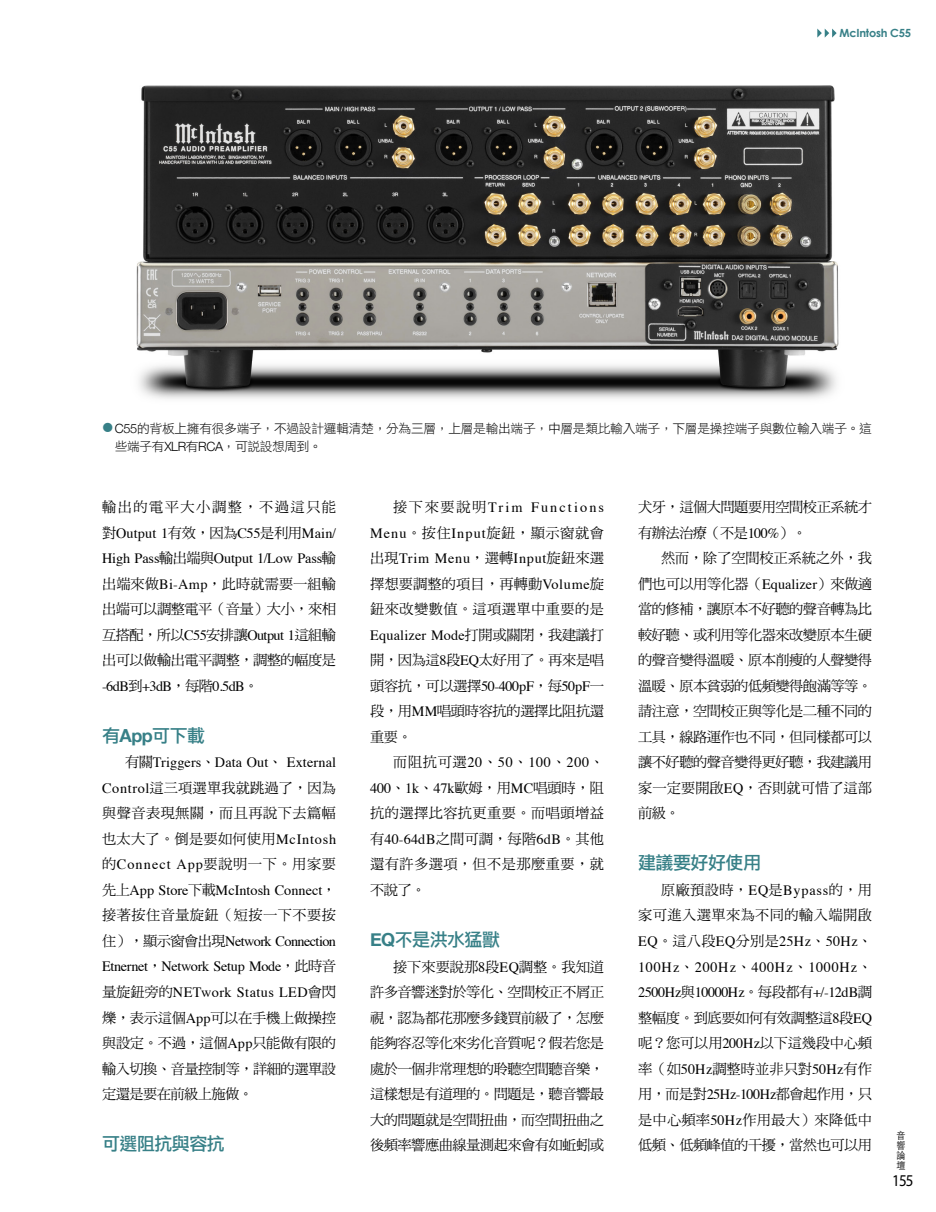
<style>
.page{position:relative;width:936px;height:1212px;background:#fff}
.page>*{position:absolute;margin:0;border:0;box-sizing:border-box;transform-origin:0 0}
.t1{font:18px "DF Li Hei Std W5";letter-spacing:-.03em;color:#378087}
.t2{font:16.5px "Myriad Pro";color:#000;scale:.91 1}
.t3{font:14.25px/25.5px "DF Ming Std W5";letter-spacing:-.025em;color:#000;text-align:justify}
.t4{font:14.25px/25.5px "Times";letter-spacing:.01em;color:#000;text-align:justify}
.t5{font:14.25px/25.5px "DF Ming Std W5";letter-spacing:.025em;color:#000}
.t6{font:14.25px "Times";letter-spacing:-.03em;color:#000}
.t7{font:14.25px "Times";letter-spacing:.05em;color:#000}
.t8{font:14.25px "DF Ming Std W5";letter-spacing:.035em;color:#000}
.t9{font:14.25px "Times";letter-spacing:.15em;color:#000}
.t10{font:14.25px "Times";letter-spacing:.045em;color:#000}
.t11{font:14.25px "Times";letter-spacing:-.04em;color:#000}
.t12{font:14.25px "DF Ming Std W5";letter-spacing:.1em;color:#000}
.t13{font:12.75px/18px "DF Li Hei Std W3";letter-spacing:-.025em;color:#000}
.t14{font:700 11.25px "Century Gothic";letter-spacing:-.02em;color:#378087}
.t15{font:300 9.9px/10.2px "ST Heiti TC";color:#000;text-align:justify;scale:.91 1}
.s1{font-family:"Helvetica Neue";font-weight:300}
.s2{font-family:"DF Ming Std W5"}
.s3{font-family:"Times"}
.s4{font-family:"Helvetica Neue";font-weight:700}
</style>
<div class="page">
<img style="left:136px;top:85px;width:703px;height:314px">
<svg style="left:817px;top:29px;width:19px;height:9px"></svg>
<p class="t14" style="left:839px;top:26px;width:73px">McIntosh C55</p>
<p class="t13" style="left:115px;top:419px;width:758px"><span class="s1">C55</span>的背板上擁有很多端子，不過設計邏輯清楚，分為三層，上層是輸出端子，中層是類比輸入端子，下層是操控端子與數位輸入端子。這些端子有<span class="s1">XLR</span>有<span class="s1">RCA</span>，可說設想周到。</p>
<p class="t12" style="left:102px;top:499px;width:235px">輸出的電平大小調整，不過這只能</p>
<p class="t4" style="left:102px;top:519px;width:235px"><span class="s2">對</span>Output 1<span class="s2">有效，因為</span>C55<span class="s2">是利用</span>Main/<br>High Pass<span class="s2">輸出端與</span>Output 1/Low Pass<span class="s2">輸</span></p>
<p class="t3" style="left:102px;top:571px;width:235px">出端來做<span class="s3">Bi-Amp</span>，此時就需要一組輸出端可以調整電平（音量）大小，來相互搭配，所以<span class="s3">C55</span>安排讓<span class="s3">Output 1</span>這組輸出可以做輸出電平調整，調整的幅度是</p>
<p class="t11" style="left:102px;top:673px;width:158px">-6dB<span class="s2">到</span>+3dB<span class="s2">，每階</span>0.5dB<span class="s2">。</span></p>
<p class="t1" style="left:102px;top:726px;width:105px">有<span class="s4">App</span>可下載</p>
<p class="t4" style="left:125px;top:749px;width:212px"><span class="s2">有關</span>Triggers<span class="s2">、</span>Data Out<span class="s2">、</span> External</p>
<p class="t3" style="left:102px;top:775px;width:235px"><span class="s3">Control</span>這三項選單我就跳過了，因為與聲音表現無關，而且再說下去篇幅也太大了。倒是要如何使用<span class="s3">McIntosh</span>的<span class="s3">Connect App</span>要說明一下。用家要</p>
<p class="t4" style="left:102px;top:876px;width:235px"><span class="s2">先上</span>App Store<span class="s2">下載</span>McIntosh Connect<span class="s2">，</span></p>
<p class="t5" style="left:102px;top:902px;width:235px">接著按住音量旋鈕（短按一下不要按</p>
<p class="t4" style="left:102px;top:927px;width:235px"><span class="s2">住），顯示窗會出現</span>Network Connection Etnernet<span class="s2">，</span>Network Setup Mode<span class="s2">，此時音量旋鈕旁的</span>NETwork Status LED<span class="s2">會閃</span></p>
<p class="t3" style="left:102px;top:1004px;width:235px">爍，表示這個<span class="s3">App</span>可以在手機上做操控與設定。不過，這個<span class="s3">App</span>只能做有限的輸入切換、音量控制等，詳細的選單設定還是要在前級上施做。</p>
<p class="t1" style="left:102px;top:1134px;width:124px">可選阻抗與容抗</p>
<p class="t9" style="left:393px;top:494px;width:212px"><span class="s2">接下來要說明</span>Trim Functions</p>
<p class="t8" style="left:370px;top:525px;width:235px"><span class="s3">Menu</span>。按住<span class="s3">Input</span>旋鈕，顯示窗就會</p>
<p class="t7" style="left:370px;top:545px;width:235px"><span class="s2">出現</span>Trim Menu<span class="s2">，選轉</span>Input<span class="s2">旋鈕來選</span></p>
<p class="t5" style="left:370px;top:571px;width:235px">擇想要調整的項目，再轉動<span class="s3">Volume</span>旋鈕來改變數值。這項選單中重要的是</p>
<p class="t4" style="left:370px;top:621px;width:235px">Equalizer Mode<span class="s2">打開或關閉，我建議打</span></p>
<p class="t3" style="left:370px;top:647px;width:235px">開，因為這<span class="s3">8</span>段<span class="s3">EQ</span>太好用了。再來是唱</p>
<p class="t6" style="left:370px;top:673px;width:235px"><span class="s2">頭容抗，可以選擇</span>50-400pF<span class="s2">，每</span>50pF<span class="s2">一</span></p>
<p class="t3" style="left:370px;top:698px;width:235px">段，用<span class="s3">MM</span>唱頭時容抗的選擇比阻抗還重要。</p>
<p class="t10" style="left:393px;top:749px;width:212px"><span class="s2">而阻抗可選</span>20<span class="s2">、</span>50<span class="s2">、</span>100<span class="s2">、</span>200<span class="s2">、</span></p>
<p class="t3" style="left:370px;top:775px;width:235px"><span class="s3">400</span>、<span class="s3">1k</span>、<span class="s3">47k</span>歐姆，用<span class="s3">MC</span>唱頭時，阻抗的選擇比容抗更重要。而唱頭增益有<span class="s3">40-64dB</span>之間可調，每階<span class="s3">6dB</span>。其他還有許多選項，但不是那麼重要，就不說了。</p>
<p class="t1" style="left:370px;top:930px;width:131px"><span class="s4">EQ</span>不是洪水猛獸</p>
<p class="t3" style="left:370px;top:953px;width:235px;text-indent:23px">接下來要說那<span class="s3">8</span>段<span class="s3">EQ</span>調整。我知道許多音響迷對於等化、空間校正不屑正視，認為都花那麼多錢買前級了，怎麼能夠容忍等化來劣化音質呢？假若您是處於一個非常理想的聆聽空間聽音樂，這樣想是有道理的。問題是，聽音響最大的問題就是空間扭曲，而空間扭曲之後頻率響應曲線量測起來會有如蚯蚓或</p>
<p class="t3" style="left:638px;top:494px;width:235px">犬牙，這個大問題要用空間校正系統才有辦法治療（不是<span class="s3">100%</span>）。</p>
<p class="t3" style="left:638px;top:545px;width:235px;text-indent:23px">然而，除了空間校正系統之外，我們也可以用等化器（<span class="s3">Equalizer</span>）來做適當的修補，讓原本不好聽的聲音轉為比較好聽、或利用等化器來改變原本生硬的聲音變得溫暖、原本削瘦的人聲變得溫暖、原本貧弱的低頻變得飽滿等等。請注意，空間校正與等化是二種不同的工具，線路運作也不同，但同樣都可以讓不好聽的聲音變得更好聽，我建議用家一定要開啟<span class="s3">EQ</span>，否則就可惜了這部前級。</p>
<p class="t1" style="left:638px;top:853px;width:124px">建議要好好使用</p>
<p class="t5" style="left:638px;top:877px;width:235px;text-align:right">原廠預設時，<span class="s3">EQ</span>是<span class="s3">Bypass</span>的，用<br>家可進入選單來為不同的輸入端開啟</p>
<p class="t4" style="left:638px;top:927px;width:235px">EQ<span class="s2">。這八段</span>EQ<span class="s2">分別是</span>25Hz<span class="s2">、</span>50Hz<span class="s2">、</span>100Hz<span class="s2">、</span>200Hz<span class="s2">、</span>400Hz<span class="s2">、</span>1000Hz<span class="s2">、</span>2500Hz<span class="s2">與</span>10000Hz<span class="s2">。每段都有</span>+/-12dB<span class="s2">調</span></p>
<p class="t3" style="left:638px;top:1004px;width:235px">整幅度。到底要如何有效調整這<span class="s3">8</span>段<span class="s3">EQ</span>呢？您可以用<span class="s3">200Hz</span>以下這幾段中心頻率（如<span class="s3">50Hz</span>調整時並非只對<span class="s3">50Hz</span>有作用，而是對<span class="s3">25Hz-100Hz</span>都會起作用，只是中心頻率<span class="s3">50Hz</span>作用最大）來降低中低頻、低頻峰值的干擾，當然也可以用</p>
<p class="t15" style="left:896px;top:1129px;width:11px">音響論壇</p>
<p class="t2" style="left:892px;top:1170px;width:25px">155</p>
</div>
